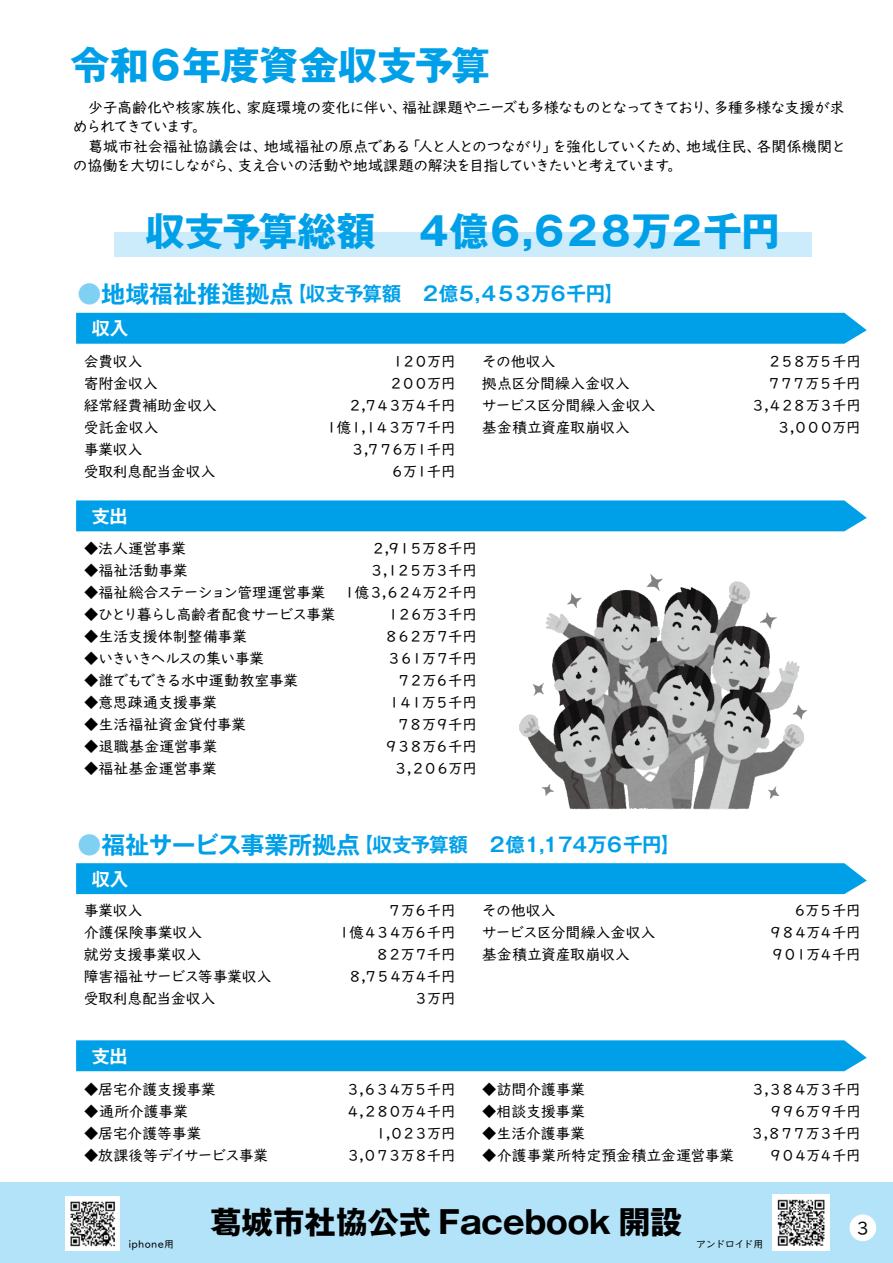
<style>
.page{position:relative;width:893px;height:1263px;background:#fff}
.page>*{position:absolute;margin:0;border:0;box-sizing:border-box;transform-origin:0 0}
.t1{font:700 39px "Gothic MB101 Pro";letter-spacing:-.08em;color:#00a0e9}
.t2{font:700 39px "Gothic MB101 Pro";letter-spacing:-.01em;color:#00a0e9}
.t3{font:700 31.5px "Gothic MB101 Pr 5";color:#000}
.t4{font:700 19.5px "Gothic MB101 Pro De";letter-spacing:-.07em;color:#00a0e9}
.t5{font:700 18px "Gothic MB101 Pro De";letter-spacing:.005em;color:#fff}
.t6{font:18px "UD Digi Kyokasho Pro";color:#000}
.t7{font:15px/19.5px "UD Digi Kyokasho Pro";letter-spacing:-.05em;color:#000}
.t8{font:15px "UD Digi Kyokasho Pro";letter-spacing:-.005em;color:#000}
.t9{font:15px "UD Digi Kyokasho Pro";letter-spacing:-.08em;color:#000}
.t10{font:15px "UD Digi Kyokasho Pro";letter-spacing:-.01em;color:#000}
.t11{font:15px "UD Digi Kyokasho Pro";letter-spacing:-.025em;color:#000}
.t12{font:15px "UD Digi Kyokasho Pro";letter-spacing:-.155em;color:#000}
.t13{font:15px "UD Digi Kyokasho Pro";letter-spacing:-.115em;color:#000}
.t14{font:15px "UD Digi Kyokasho Pro";letter-spacing:-.14em;color:#000}
.t15{font:15px "UD Digi Kyokasho Pro";letter-spacing:-.135em;color:#000}
.t16{font:15px "UD Digi Kyokasho Pro";letter-spacing:-.02em;color:#000}
.t17{font:15px "UD Digi Kyokasho Pro";letter-spacing:-.12em;color:#000}
.t18{font:15px "UD Digi Kyokasho Pro";letter-spacing:-.03em;color:#000}
.t19{font:15px "UD Digi Kyokasho Pro";letter-spacing:-.145em;color:#000}
.t20{font:15px "UD Digi Kyokasho Pro";letter-spacing:-.16em;color:#000}
.t21{font:15px "UD Digi Kyokasho Pro";letter-spacing:-.09em;color:#000}
.t22{font:15px "UD Digi Kyokasho Pro";letter-spacing:-.075em;color:#000}
.t23{font:15px "UD Digi Kyokasho Pro";color:#000}
.t24{font:15px "UD Digi Kyokasho Pro";letter-spacing:-.185em;color:#000}
.t25{font:15px "UD Digi Kyokasho Pro";letter-spacing:-.125em;color:#000}
.t26{font:15px "UD Digi Kyokasho Pro";letter-spacing:-.165em;color:#000}
.t27{font:15px "UD Digi Kyokasho Pro";letter-spacing:-.15em;color:#000}
.t28{font:10.5px "UD Digi Kyokasho Pro";letter-spacing:.03em;color:#000}
.t29{font:10.5px "UD Digi Kyokasho Pro";letter-spacing:-.065em;color:#000}
.s1{font-size:24px;color:#80d0f4}
.s2{font-size:24px}
</style>
<div class="page">
<div style="left:0;top:1182px;width:893px;height:81px;background:#b3e3f8"></div>
<div style="left:849px;top:1214px;width:27px;height:27px;background:#fff;border-radius:50%"></div>
<div style="left:115px;top:233px;width:697px;height:24px;background:#ccecfb"></div>
<img style="left:519px;top:574px;width:288px;height:236px">
<div style="left:76px;top:313px;width:791px;height:31px;background:#00a0e9"></div>
<div style="left:76px;top:863px;width:791px;height:31px;background:#00a0e9"></div>
<div style="left:76px;top:500px;width:791px;height:31px;background:#00a0e9"></div>
<div style="left:76px;top:1040px;width:791px;height:31px;background:#00a0e9"></div>
<img style="left:65px;top:1196px;width:54px;height:54px">
<img style="left:773px;top:1194px;width:56px;height:56px">
<h1 class="t2" style="left:70px;top:33px;width:421px">令和６年度資金収支予算</h1>
<p class="t7" style="left:73px;top:97px;width:775px">　少子高齢化や核家族化、家庭環境の変化に伴い、福祉課題やニーズも多様なものとなってきており、多種多様な支援が求められてきています。<br>　葛城市社会福祉協議会は、地域福祉の原点である「人と人とのつながり」を強化していくため、地域住民、各関係機関との協働を大切にしながら、支え合いの活動や地域課題の解決を目指していきたいと考えています。</p>
<h1 class="t1" style="left:146px;top:199px;width:636px">収支予算総額　４億６,６２８万２千円</h1>
<h3 class="t4" style="left:77px;top:278px;width:548px"><span class="s1">●</span><span class="s2">地域福祉推進拠点</span>【収支予算額　２億５,４５３万６千円】</h3>
<p class="t5" style="left:92px;top:313px;width:38px">収入</p>
<p class="t7" style="left:84px;top:351px;width:61px">会費収入</p>
<p class="t7" style="left:390px;top:351px;width:67px">１２０万円</p>
<p class="t7" style="left:482px;top:351px;width:75px">その他収入</p>
<p class="t13" style="left:767px;top:349px;width:95px">２５８万５千円</p>
<p class="t7" style="left:84px;top:373px;width:76px">寄附金収入</p>
<p class="t7" style="left:388px;top:373px;width:69px">２００万円</p>
<p class="t23" style="left:482px;top:371px;width:165px">拠点区分間繰入金収入　</p>
<p class="t13" style="left:767px;top:371px;width:96px">７７７万５千円</p>
<p class="t10" style="left:84px;top:393px;width:135px">経常経費補助金収入</p>
<p class="t14" style="left:348px;top:393px;width:110px">２,７４３万４千円</p>
<p class="t11" style="left:482px;top:393px;width:175px">サービス区分間繰入金収入</p>
<p class="t13" style="left:750px;top:393px;width:112px">３,４２８万３千円</p>
<p class="t7" style="left:84px;top:417px;width:77px">受託金収入</p>
<p class="t12" style="left:324px;top:415px;width:133px">１億１,１４３万７千円</p>
<p class="t10" style="left:482px;top:415px;width:150px">基金積立資産取崩収入</p>
<p class="t7" style="left:776px;top:417px;width:86px">３,０００万円</p>
<p class="t7" style="left:84px;top:439px;width:61px">事業収入</p>
<p class="t24" style="left:350px;top:437px;width:107px">３,７７６万１千円</p>
<p class="t11" style="left:84px;top:459px;width:134px">受取利息配当金収入</p>
<p class="t7" style="left:390px;top:461px;width:67px">６万１千円</p>
<p class="t5" style="left:92px;top:501px;width:37px">支出</p>
<p class="t7" style="left:84px;top:538px;width:119px">◆法人運営事業　</p>
<p class="t17" style="left:371px;top:536px;width:108px">２,９１５万８千円</p>
<p class="t7" style="left:84px;top:560px;width:105px">◆福祉活動事業</p>
<p class="t17" style="left:369px;top:558px;width:109px">３,１２５万３千円</p>
<p class="t9" style="left:84px;top:580px;width:395px">◆福祉総合ステーション管理運営事業 １億３,６２４万２千円</p>
<p class="t9" style="left:84px;top:602px;width:268px">◆ひとり暮らし高齢者配食サービス事業　</p>
<p class="t19" style="left:386px;top:602px;width:93px">１２６万３千円</p>
<p class="t8" style="left:84px;top:624px;width:165px">◆生活支援体制整備事業</p>
<p class="t15" style="left:384px;top:624px;width:95px">８６２万７千円</p>
<p class="t21" style="left:84px;top:646px;width:182px">◆いきいきヘルスの集い事業</p>
<p class="t20" style="left:386px;top:646px;width:92px">３６１万７千円</p>
<p class="t7" style="left:84px;top:670px;width:216px">◆誰でもできる水中運動教室事業</p>
<p class="t7" style="left:396px;top:670px;width:82px">７２万６千円</p>
<p class="t8" style="left:84px;top:690px;width:150px">◆意思疎通支援事業　</p>
<p class="t20" style="left:387px;top:690px;width:92px">１４１万５千円</p>
<p class="t8" style="left:84px;top:712px;width:179px">◆生活福祉資金貸付事業　</p>
<p class="t7" style="left:396px;top:714px;width:82px">７８万９千円</p>
<p class="t8" style="left:84px;top:734px;width:135px">◆退職基金運営事業</p>
<p class="t15" style="left:384px;top:734px;width:95px">９３８万６千円</p>
<p class="t8" style="left:84px;top:756px;width:134px">◆福祉基金運営事業</p>
<p class="t7" style="left:393px;top:758px;width:85px">３,２０６万円</p>
<h3 class="t4" style="left:77px;top:828px;width:604px"><span class="s1">●</span><span class="s2">福祉サービス事業所拠点</span>【収支予算額　２億１,１７４万６千円】</h3>
<p class="t5" style="left:92px;top:864px;width:38px">収入</p>
<p class="t7" style="left:84px;top:899px;width:61px">事業収入</p>
<p class="t7" style="left:387px;top:899px;width:70px">７万６千円</p>
<p class="t7" style="left:482px;top:899px;width:75px">その他収入</p>
<p class="t7" style="left:792px;top:899px;width:70px">６万５千円</p>
<p class="t8" style="left:84px;top:919px;width:120px">介護保険事業収入</p>
<p class="t12" style="left:337px;top:919px;width:121px">１億４３４万６千円</p>
<p class="t11" style="left:482px;top:919px;width:175px">サービス区分間繰入金収入</p>
<p class="t12" style="left:768px;top:919px;width:94px">９８４万４千円</p>
<p class="t18" style="left:84px;top:941px;width:119px">就労支援事業収入</p>
<p class="t7" style="left:375px;top:944px;width:83px">８２万７千円</p>
<p class="t10" style="left:482px;top:941px;width:150px">基金積立資産取崩収入</p>
<p class="t26" style="left:770px;top:941px;width:92px">９０１万４千円</p>
<p class="t16" style="left:84px;top:963px;width:190px">障害福祉サービス等事業収入</p>
<p class="t12" style="left:348px;top:963px;width:110px">８,７５４万４千円</p>
<p class="t11" style="left:84px;top:986px;width:134px">受取利息配当金収入</p>
<p class="t7" style="left:414px;top:988px;width:44px">３万円</p>
<p class="t5" style="left:92px;top:1041px;width:37px">支出</p>
<p class="t18" style="left:84px;top:1077px;width:134px">◆居宅介護支援事業</p>
<p class="t15" style="left:346px;top:1077px;width:112px">３,６３４万５千円</p>
<p class="t7" style="left:482px;top:1079px;width:105px">◆訪問介護事業</p>
<p class="t14" style="left:750px;top:1077px;width:112px">３,３８４万３千円</p>
<p class="t7" style="left:84px;top:1101px;width:106px">◆通所介護事業</p>
<p class="t14" style="left:345px;top:1099px;width:112px">４,２８０万４千円</p>
<p class="t7" style="left:482px;top:1101px;width:105px">◆相談支援事業</p>
<p class="t19" style="left:769px;top:1099px;width:94px">９９６万９千円</p>
<p class="t16" style="left:84px;top:1121px;width:119px">◆居宅介護等事業</p>
<p class="t7" style="left:373px;top:1123px;width:84px">１,０２３万円</p>
<p class="t7" style="left:482px;top:1123px;width:105px">◆生活介護事業</p>
<p class="t13" style="left:750px;top:1121px;width:113px">３,８７７万３千円</p>
<p class="t22" style="left:84px;top:1143px;width:186px">◆放課後等デイサービス事業</p>
<p class="t25" style="left:346px;top:1143px;width:112px">３,０７３万８千円</p>
<p class="t10" style="left:482px;top:1143px;width:254px">◆介護事業所特定預金積立金運営事業</p>
<p class="t27" style="left:768px;top:1143px;width:94px">９０４万４千円</p>
<h2 class="t3" style="left:210px;top:1195px;width:473px">葛城市社協公式 Facebook 開設</h2>
<p class="t28" style="left:128px;top:1235px;width:48px">iphone用</p>
<p class="t29" style="left:696px;top:1235px;width:69px">アンドロイド用</p>
<p class="t6" style="left:857px;top:1213px;width:13px">3</p>
</div>
